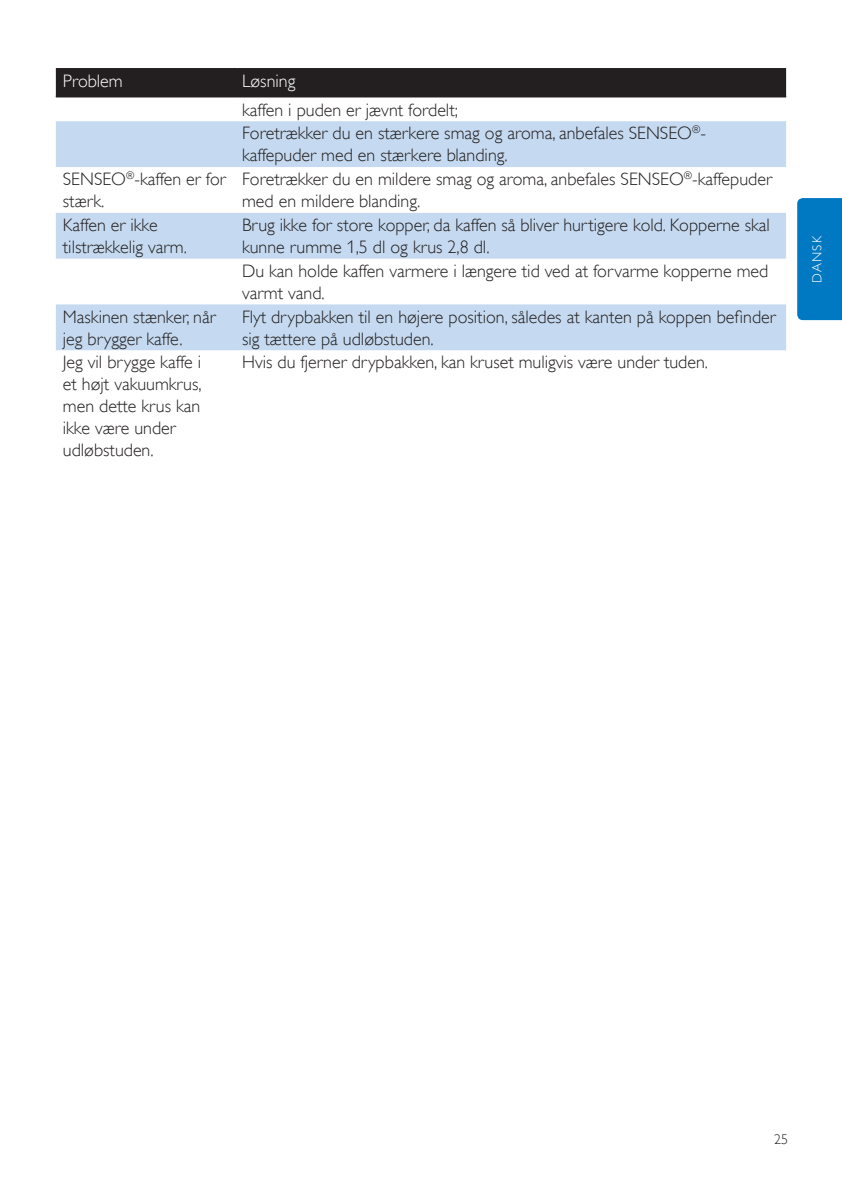
<style>
.page{position:relative;width:842px;height:1191px;background:#fff}
.page>*{position:absolute;margin:0;border:0;box-sizing:border-box;transform-origin:0 0}
.t1{font:18px/22px "Gill Sans Alt One WGL Light";color:#231f20}
.t2{font:18px "Gill Sans Alt One WGL Light";color:#fff}
.t3{font:14px "Gill Sans Alt One WGL Light";color:#231f20}
.t4{font:13.2px "Gill Sans Alt One WGL Light";color:#fff}
</style>
<div class="page">
<div style="left:56px;top:68px;width:730px;height:27px;background:#231f20"></div>
<svg style="left:56px;top:121px;width:730px;height:229px;fill:#c5daf0"></svg>
<hr style="left:56px;top:95px;width:178px;height:2px;background:#231f20">
<hr style="left:234px;top:95px;width:552px;height:2px;background:#231f20">
<div style="left:797px;top:198px;width:45px;height:122px;background:#0079c2"></div>
<p class="t2" style="left:63px;top:69px;width:61px">Problem</p>
<p class="t2" style="left:242px;top:69px;width:55px">Løsning</p>
<p class="t1" style="left:242px;top:98px;width:465px;line-height:23.8px">kaffen i puden er jævnt fordelt;<br>Foretrækker du en stærkere smag og aroma, anbefales SENSEO<sup>®</sup>-</p>
<p class="t1" style="left:242px;top:144px;width:267px">kaffepuder med en stærkere blanding.</p>
<p class="t1" style="left:63px;top:168px;width:164px">SENSEO<sup>®</sup>-kaffen er for stærk.</p>
<p class="t1" style="left:242px;top:168px;width:531px">Foretrækker du en mildere smag og aroma, anbefales SENSEO<sup>®</sup>-kaffepuder med en mildere blanding.</p>
<p class="t1" style="left:63px;top:214px;width:126px">Kaffen er ikke tilstrækkelig varm.</p>
<p class="t1" style="left:242px;top:214px;width:529px">Brug ikke for store kopper, da kaffen så bliver hurtigere kold. Kopperne skal kunne rumme 1,5 dl og krus 2,8 dl.</p>
<p class="t1" style="left:242px;top:260px;width:528px">Du kan holde kaffen varmere i længere tid ved at forvarme kopperne med varmt vand.</p>
<p class="t1" style="left:63px;top:305px;width:154px">Maskinen stænker, når jeg brygger kaffe.</p>
<p class="t1" style="left:242px;top:305px;width:535px">Flyt drypbakken til en højere position, således at kanten på koppen befinder sig tættere på udløbstuden.</p>
<p class="t1" style="left:63px;top:351px;width:140px">Jeg vil brygge kaffe i et højt vakuumkrus, men dette krus kan ikke være under udløbstuden.</p>
<p class="t1" style="left:242px;top:351px;width:467px">Hvis du fjerner drypbakken, kan kruset muligvis være under tuden.</p>
<p class="t4" style="left:808px;top:283px;width:48px;rotate:-90deg">Dansk</p>
<p class="t3" style="left:774px;top:1130px;width:15px">25</p>
</div>
